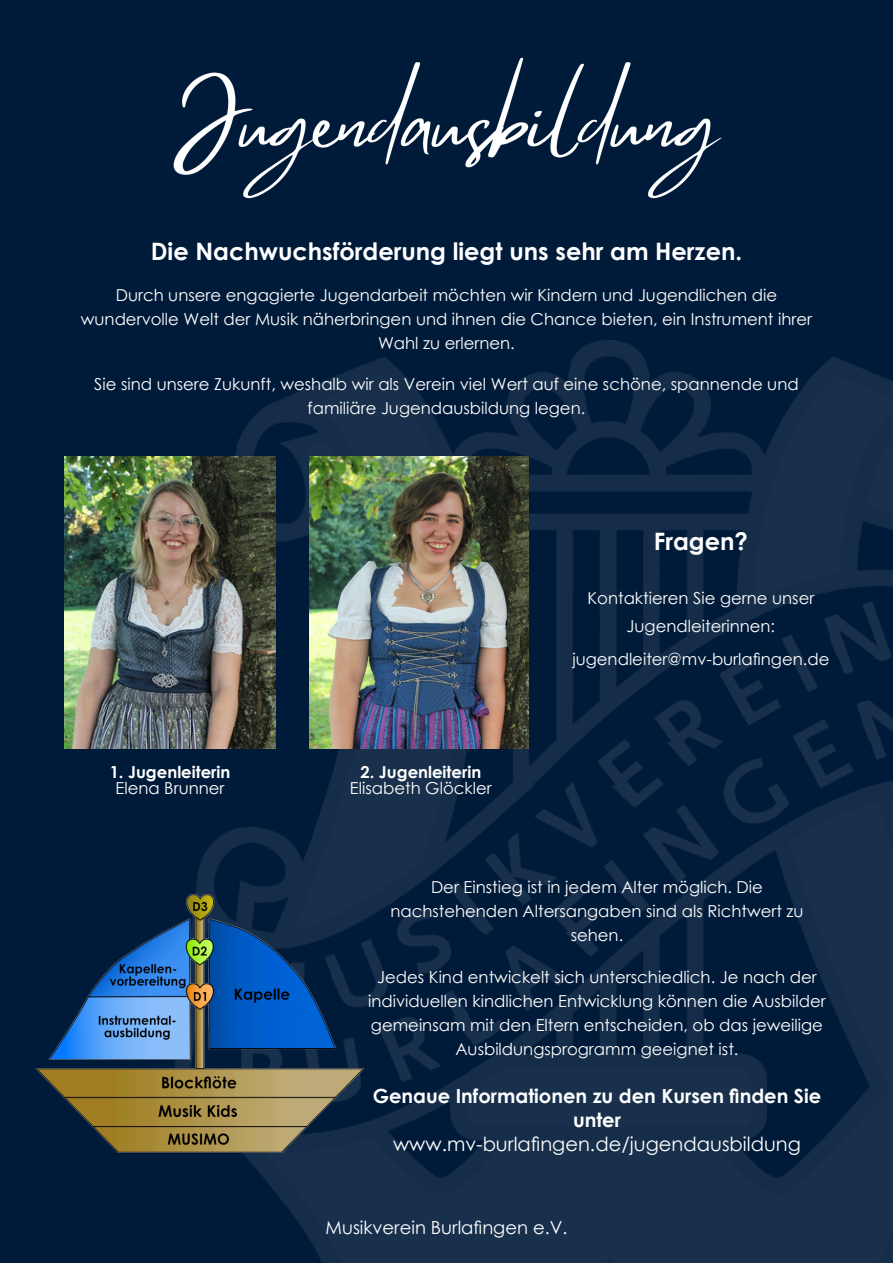
<style>
.page{position:relative;width:893px;height:1263px;background:#001b39}
.page>*{position:absolute;margin:0;border:0;box-sizing:border-box;transform-origin:0 0}
.t1{font:700 24px "Century Gothic";color:#fff}
.t2{font:700 19.5px/24px "Century Gothic";color:#fff;text-align:center}
.t3{font:19.5px "Century Gothic";color:#fff}
.t4{font:18px "Century Gothic";color:#fff}
.t5{font:16.5px/24px "Century Gothic";color:#fff;text-align:center}
.t6{font:700 16.5px "Century Gothic";color:#fff}
</style>
<div class="page">
<img style="left:170px;top:340px;width:723px;height:923px">
<img style="left:36px;top:884px;width:359px;height:286px">
<img style="left:310px;top:457px;width:219px;height:291px">
<img style="left:65px;top:457px;width:210px;height:291px">
<img style="left:173px;top:57px;width:549px;height:142px">
<h1 class="t1" style="left:151px;top:242px;width:593px">Die Nachwuchsförderung liegt uns sehr am Herzen.</h1>
<p class="t5" style="left:81px;top:284px;width:733px">Durch unsere engagierte Jugendarbeit möchten wir Kindern und Jugendlichen die wundervolle Welt der Musik näherbringen und ihnen die Chance bieten, ein Instrument ihrer<br>Wahl zu erlernen.</p>
<p class="t5" style="left:94px;top:373px;width:706px">Sie sind unsere Zukunft, weshalb wir als Verein viel Wert auf eine schöne, spannende und familiäre Jugendausbildung legen.</p>
<p class="t6" style="left:110px;top:765px;width:122px">1. Jugenleiterin</p>
<p class="t5" style="left:116px;top:778px;width:111px">Elena Brunner</p>
<p class="t6" style="left:360px;top:765px;width:122px">2. Jugenleiterin</p>
<p class="t5" style="left:350px;top:778px;width:143px">Elisabeth Glöckler</p>
<h1 class="t1" style="left:654px;top:532px;width:96px">Fragen?</h1>
<p class="t5" style="left:587px;top:586px;width:228px;line-height:27px">Kontaktieren Sie gerne unser<br>Jugendleiterinnen:</p>
<p class="t5" style="left:572px;top:648px;width:258px">jugendleiter@mv-burlafingen.de</p>
<p class="t5" style="left:390px;top:877px;width:415px">Der Einstieg ist in jedem Alter möglich. Die nachstehenden Altersangaben sind als Richtwert zu sehen.</p>
<p class="t5" style="left:368px;top:967px;width:459px">Jedes Kind entwickelt sich unterschiedlich. Je nach der individuellen kindlichen Entwicklung können die Ausbilder gemeinsam mit den Eltern entscheiden, ob das jeweilige Ausbildungsprogramm geeignet ist.</p>
<p class="t2" style="left:373px;top:1086px;width:450px">Genaue Informationen zu den Kursen finden Sie unter</p>
<p class="t3" style="left:393px;top:1137px;width:409px">www.mv-burlafingen.de/jugendausbildung</p>
<p class="t4" style="left:325px;top:1220px;width:243px">Musikverein Burlafingen e.V.</p>
</div>
